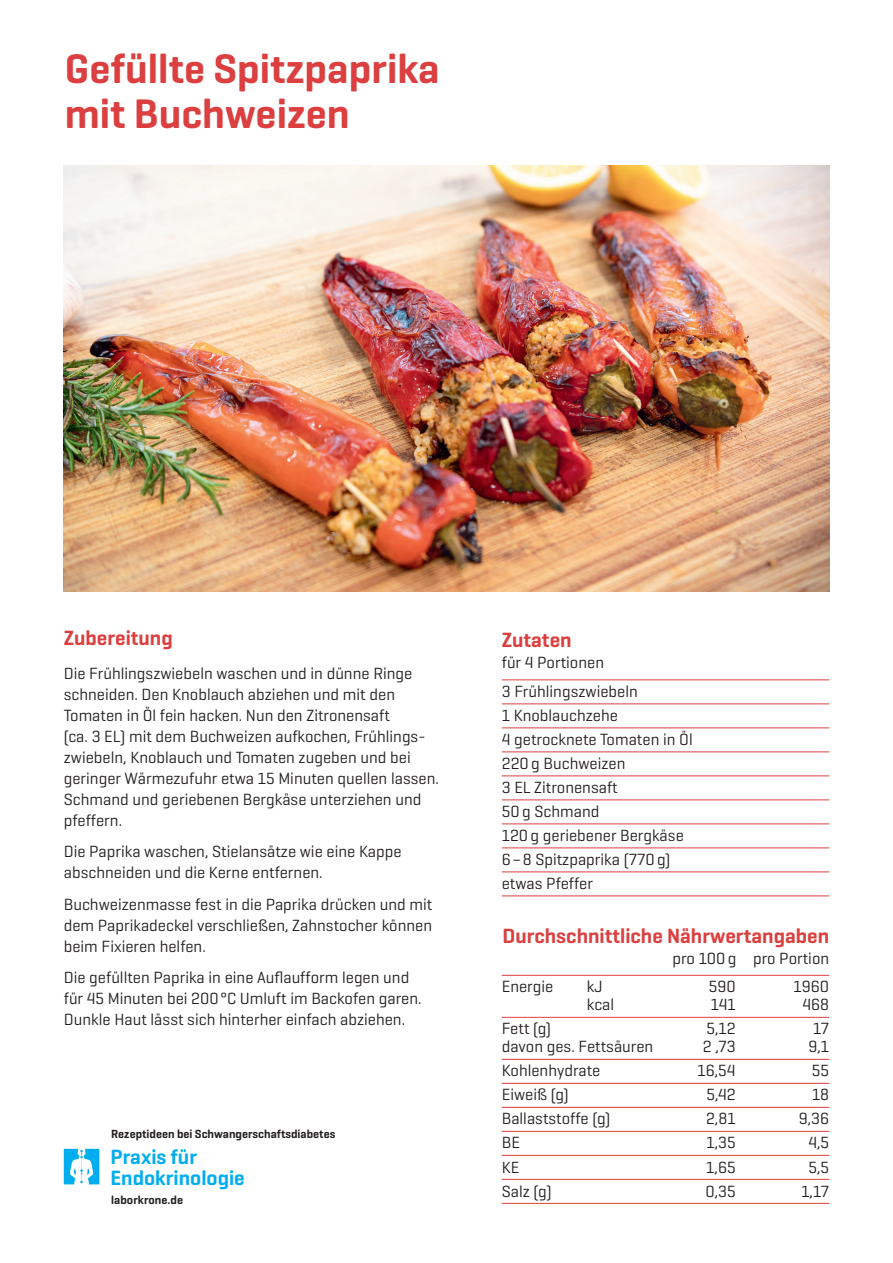
<style>
.page{position:relative;width:893px;height:1263px;background:#fff}
.page>*{position:absolute;margin:0;border:0;box-sizing:border-box;transform-origin:0 0}
.t1{font:600 42px/45px "Geogrotesque";color:#db3f3f}
.t2{font:600 21px "Geogrotesque";color:#db3f3f}
.t3{font:600 21px/21px "Geogrotesque";color:#00aeef}
.t4{font:16.5px/21px "Geogrotesque";color:#231f20}
.t5{font:600 12px "Geogrotesque";color:#231f20}
</style>
<div class="page">
<hr style="left:502px;top:703px;width:327px;height:1px;background:#db3f3f">
<hr style="left:502px;top:679px;width:327px;height:1px;background:#db3f3f">
<hr style="left:502px;top:727px;width:327px;height:1px;background:#db3f3f">
<hr style="left:502px;top:751px;width:327px;height:1px;background:#db3f3f">
<hr style="left:502px;top:775px;width:327px;height:1px;background:#db3f3f">
<hr style="left:502px;top:799px;width:327px;height:1px;background:#db3f3f">
<hr style="left:502px;top:823px;width:327px;height:1px;background:#db3f3f">
<hr style="left:502px;top:847px;width:327px;height:1px;background:#db3f3f">
<hr style="left:502px;top:871px;width:327px;height:1px;background:#db3f3f">
<hr style="left:502px;top:895px;width:327px;height:1px;background:#db3f3f">
<hr style="left:502px;top:975px;width:327px;height:1px;background:#db3f3f">
<hr style="left:502px;top:1017px;width:327px;height:1px;background:#db3f3f">
<hr style="left:502px;top:1059px;width:327px;height:1px;background:#db3f3f">
<hr style="left:502px;top:1083px;width:327px;height:1px;background:#db3f3f">
<hr style="left:502px;top:1107px;width:327px;height:1px;background:#db3f3f">
<hr style="left:502px;top:1131px;width:327px;height:1px;background:#db3f3f">
<hr style="left:502px;top:1155px;width:327px;height:1px;background:#db3f3f">
<hr style="left:502px;top:1179px;width:327px;height:1px;background:#db3f3f">
<hr style="left:502px;top:1203px;width:327px;height:1px;background:#db3f3f">
<img style="left:64px;top:166px;width:765px;height:425px">
<svg style="left:64px;top:1149px;width:35px;height:35px"></svg>
<p class="t1" style="left:65px;top:45px;width:376px">Gefüllte Spitzpaprika mit Buchweizen</p>
<p class="t2" style="left:64px;top:625px;width:110px">Zubereitung</p>
<p class="t4" style="left:64px;top:662px;width:377px">Die Frühlingszwiebeln waschen und in dünne Ringe schneiden. Den Knoblauch abziehen und mit den Tomaten in Öl fein hacken. Nun den Zitronensaft<br>(ca. 3 EL) mit dem Buchweizen aufkochen, Frühlings&shy;zwiebeln, Knoblauch und Tomaten zugeben und bei geringer Wärmezufuhr etwa 15 Minuten quellen lassen.<br>Schmand und geriebenen Bergkäse unterziehen und pfeffern.</p>
<p class="t4" style="left:64px;top:841px;width:339px">Die Paprika waschen, Stielansätze wie eine Kappe abschneiden und die Kerne entfernen.</p>
<p class="t4" style="left:64px;top:893px;width:370px;text-align:justify">Buchweizenmasse fest in die Paprika drücken und mit dem Paprikadeckel verschließen, Zahnstocher können beim Fixieren helfen.</p>
<p class="t4" style="left:64px;top:967px;width:359px">Die gefüllten Paprika in eine Auflaufform legen und für 45 Minuten bei 200°C Umluft im Backofen garen.<br>Dunkle Haut lässt sich hinterher einfach abziehen.</p>
<p class="t5" style="left:111px;top:1126px;width:226px">Rezeptideen bei Schwangerschaftsdiabetes</p>
<p class="t3" style="left:111px;top:1145px;width:136px">Praxis für<br>Endokrinologie</p>
<p class="t5" style="left:111px;top:1192px;width:73px">laborkrone.de</p>
<p class="t2" style="left:502px;top:627px;width:71px">Zutaten</p>
<p class="t4" style="left:502px;top:652px;width:104px">für 4 Portionen</p>
<p class="t4" style="left:502px;top:680px;width:138px">3 Frühlingszwiebeln</p>
<p class="t4" style="left:502px;top:704px;width:118px">1 Knoblauchzehe</p>
<p class="t4" style="left:502px;top:728px;width:192px">4 getrocknete Tomaten in Öl</p>
<p class="t4" style="left:502px;top:752px;width:125px">220 g Buchweizen</p>
<p class="t4" style="left:502px;top:776px;width:118px">3 EL Zitronensaft</p>
<p class="t4" style="left:502px;top:800px;width:99px">50 g Schmand</p>
<p class="t4" style="left:502px;top:824px;width:184px">120 g geriebener Bergkäse</p>
<p class="t4" style="left:502px;top:848px;width:170px">6–8 Spitzpaprika (770 g)</p>
<p class="t4" style="left:502px;top:872px;width:93px">etwas Pfeffer</p>
<p class="t2" style="left:503px;top:922px;width:328px">Durchschnittliche Nährwertangaben</p>
<p class="t4" style="left:672px;top:947px;width:158px">pro 100 g pro Portion</p>
<p class="t4" style="left:502px;top:976px;width:53px">Energie</p>
<p class="t4" style="left:587px;top:976px;width:17px">kJ</p>
<p class="t4" style="left:709px;top:976px;width:28px">590</p>
<p class="t4" style="left:794px;top:976px;width:37px">1960</p>
<p class="t4" style="left:587px;top:994px;width:29px">kcal</p>
<p class="t4" style="left:711px;top:994px;width:26px">141</p>
<p class="t4" style="left:802px;top:994px;width:28px">468</p>
<p class="t4" style="left:502px;top:1018px;width:51px">Fett (g)</p>
<p class="t4" style="left:706px;top:1018px;width:31px">5,12</p>
<p class="t4" style="left:813px;top:1018px;width:18px">17</p>
<p class="t4" style="left:502px;top:1036px;width:153px">davon ges. Fettsäuren</p>
<p class="t4" style="left:703px;top:1036px;width:34px">2 ,73</p>
<p class="t4" style="left:809px;top:1036px;width:22px">9,1</p>
<p class="t4" style="left:502px;top:1060px;width:100px">Kohlenhydrate</p>
<p class="t4" style="left:698px;top:1060px;width:40px">16,54</p>
<p class="t4" style="left:812px;top:1060px;width:19px">55</p>
<p class="t4" style="left:502px;top:1084px;width:68px">Eiweiß (g)</p>
<p class="t4" style="left:706px;top:1084px;width:31px">5,42</p>
<p class="t4" style="left:812px;top:1084px;width:19px">18</p>
<p class="t4" style="left:502px;top:1108px;width:110px">Ballaststoffe (g)</p>
<p class="t4" style="left:706px;top:1108px;width:31px">2,81</p>
<p class="t4" style="left:799px;top:1108px;width:32px">9,36</p>
<p class="t4" style="left:502px;top:1132px;width:20px">BE</p>
<p class="t4" style="left:706px;top:1132px;width:31px">1,35</p>
<p class="t4" style="left:808px;top:1132px;width:22px">4,5</p>
<p class="t4" style="left:502px;top:1156px;width:19px">KE</p>
<p class="t4" style="left:706px;top:1156px;width:31px">1,65</p>
<p class="t4" style="left:808px;top:1156px;width:22px">5,5</p>
<p class="t4" style="left:502px;top:1180px;width:51px">Salz (g)</p>
<p class="t4" style="left:705px;top:1180px;width:32px">0,35</p>
<p class="t4" style="left:801px;top:1180px;width:29px">1,17</p>
</div>
